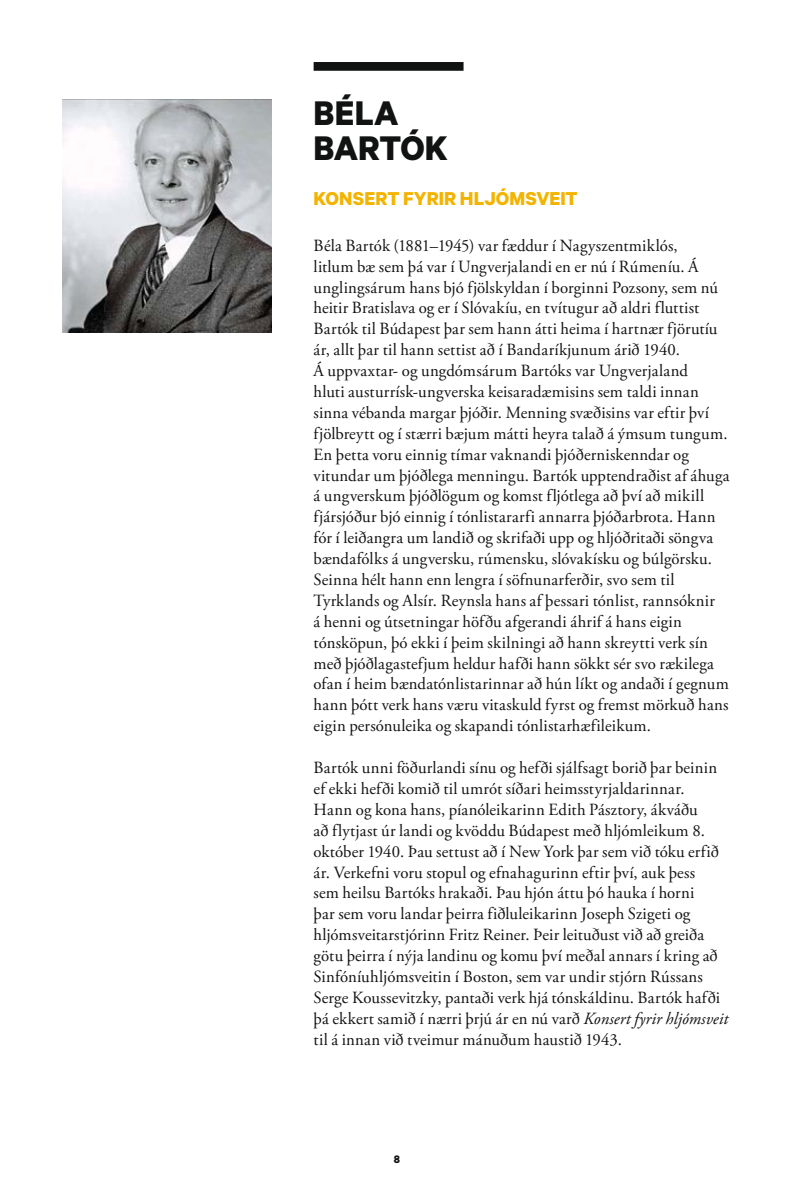
<style>
.page{position:relative;width:794px;height:1191px;background:#fff}
.page>*{position:absolute;margin:0;border:0;box-sizing:border-box;transform-origin:0 0}
.t1{font:700 38.5px/35px "Calibre";letter-spacing:-.005em;color:#111212}
.t2{font:700 21px "Calibre";letter-spacing:.005em;color:#f3b400}
.t3{font:17.15px/20.8px "Adobe Garamond Pro";letter-spacing:.01em;color:#111212}
.t4{font:700 12.25px "Calibre";color:#111212}
.s1{font-style:italic}
</style>
<div class="page">
<div style="left:313px;top:62px;width:150px;height:9px;background:#111212"></div>
<img style="left:63px;top:99px;width:209px;height:233px">
<h1 class="t1" style="left:313px;top:95px;width:136px">BÉLA<br>BARTÓK</h1>
<p class="t2" style="left:313px;top:186px;width:266px">KONSERT FYRIR HLJÓMSVEIT</p>
<p class="t3" style="left:313px;top:235px;width:417px">Béla Bartók (1881–1945) var fæddur í Nagyszentmiklós,<br>litlum bæ sem þá var í Ungverjalandi en er nú í Rúmeníu. Á unglingsárum hans bjó fjölskyldan í borginni Pozsony, sem nú heitir Bratislava og er í Slóvakíu, en tvítugur að aldri fluttist Bartók til Búdapest þar sem hann átti heima í hartnær fjörutíu ár, allt þar til hann settist að í Bandaríkjunum árið 1940.<br>Á uppvaxtar- og ungdómsárum Bartóks var Ungverjaland<br>hluti austurrísk-ungverska keisaradæmisins sem taldi innan sinna vébanda margar þjóðir. Menning svæðisins var eftir því fjölbreytt og í stærri bæjum mátti heyra talað á ýmsum tungum.<br>En þetta voru einnig tímar vaknandi þjóðerniskenndar og vitundar um þjóðlega menningu. Bartók upptendraðist af áhuga á ungverskum þjóðlögum og komst fljótlega að því að mikill fjársjóður bjó einnig í tónlistararfi annarra þjóðarbrota. Hann fór í leiðangra um landið og skrifaði upp og hljóðritaði söngva bændafólks á ungversku, rúmensku, slóvakísku og búlgörsku.<br>Seinna hélt hann enn lengra í söfnunarferðir, svo sem til Tyrklands og Alsír. Reynsla hans af þessari tónlist, rannsóknir<br>á henni og útsetningar höfðu afgerandi áhrif á hans eigin tónsköpun, þó ekki í þeim skilningi að hann skreytti verk sín með þjóðlagastefjum heldur hafði hann sökkt sér svo rækilega ofan í heim bændatónlistarinnar að hún líkt og andaði í gegnum hann þótt verk hans væru vitaskuld fyrst og fremst mörkuð hans eigin persónuleika og skapandi tónlistarhæfileikum.</p>
<p class="t3" style="left:313px;top:758px;width:416px">Bartók unni föðurlandi sínu og hefði sjálfsagt borið þar beinin ef ekki hefði komið til umrót síðari heimsstyrjaldarinnar.<br>Hann og kona hans, píanóleikarinn Edith Pásztory, ákváðu<br>að flytjast úr landi og kvöddu Búdapest með hljómleikum 8. október 1940. Þau settust að í New York þar sem við tóku erfið ár. Verkefni voru stopul og efnahagurinn eftir því, auk þess<br>sem heilsu Bartóks hrakaði. Þau hjón áttu þó hauka í horni<br>þar sem voru landar þeirra fiðluleikarinn Joseph Szigeti og hljómsveitarstjórinn Fritz Reiner. Þeir leituðust við að greiða götu þeirra í nýja landinu og komu því meðal annars í kring að Sinfóníuhljómsveitin í Boston, sem var undir stjórn Rússans Serge Koussevitzky, pantaði verk hjá tónskáldinu. Bartók hafði þá ekkert samið í nærri þrjú ár en nú varð <span class="s1">Konsert fyrir hljómsveit </span>til á innan við tveimur mánuðum haustið 1943.</p>
<p class="t4" style="left:394px;top:1151px;width:8px">8</p>
</div>
